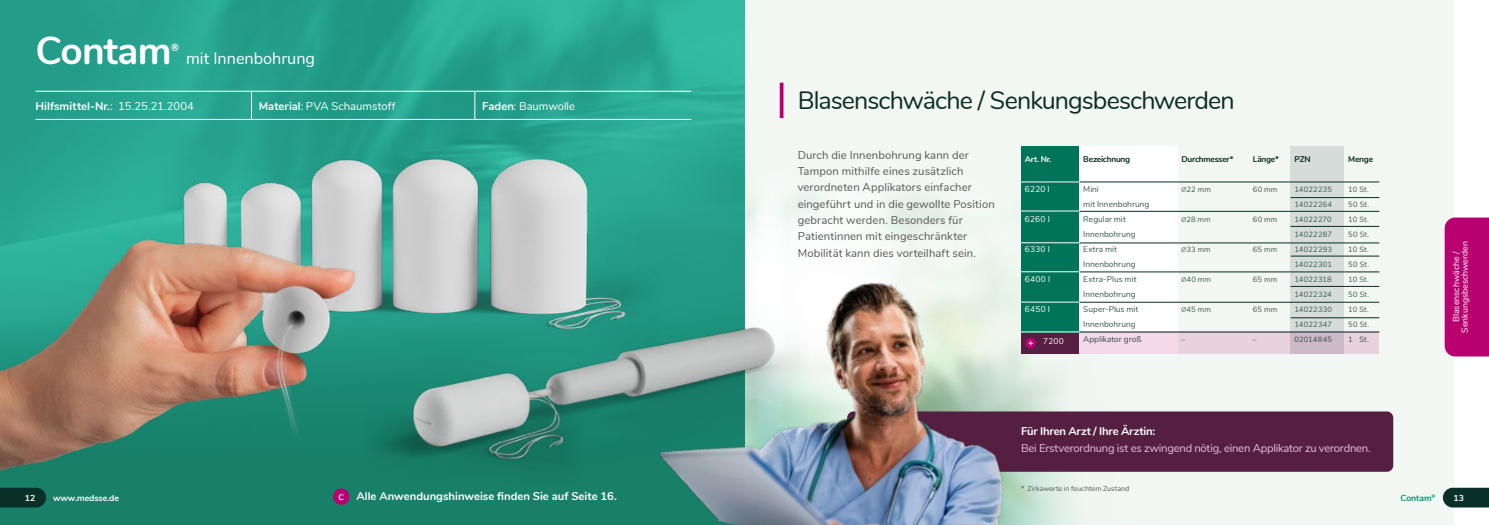
<style>
.page{position:relative;width:1489px;height:525px;background:#fff}
.page>*{position:absolute;margin:0;border:0;box-sizing:border-box;transform-origin:0 0}
.t1{font:700 38.75px "Nunito";letter-spacing:-.02em;color:#fff}
.t2{font:25px "Nunito";letter-spacing:-.035em;color:#0a2e25}
.t3{font:16.25px "Nunito";color:#fff}
.t4{font:11.25px/16.2px "Nunito";letter-spacing:.01em;color:#575756}
.t5{font:700 11.25px "Nunito";color:#fff}
.t6{font:11.25px "Nunito";letter-spacing:-.02em;color:#e8c0d8}
.t7{font:11.25px "Nunito";color:#fff}
.t8{font:700 10.38px "Nunito";color:#fff}
.t9{font:8.75px/8.8px "Nunito";color:#fff;text-align:center}
.t10{font:700 8.75px "Nunito";letter-spacing:-.01em;color:#fff}
.t11{font:700 8.75px "Nunito";letter-spacing:-.01em;color:#009770}
.t12{font:8.25px/15px "Nunito";color:#3b5851}
.t13{font:700 8.25px "Nunito";letter-spacing:-.03em;color:#0a2e25}
.t14{font:8.25px "Nunito";letter-spacing:.035em;color:#fff}
.t15{font:700 8.25px "Nunito";color:#fff}
.t16{font:700 8.12px "Nunito";color:#fff}
.t17{font:7.62px "Nunito";letter-spacing:.025em;color:#3b5851}
.t18{font:7.12px "Nunito";letter-spacing:.005em;color:#575756}
.s1{font-weight:400}
.s2{font-weight:700}
</style>
<div class="page">
<div style="left:744px;top:0;width:709px;height:524px;background:#f2f7f3"></div>
<img style="left:827px;top:182px;width:463px;height:290px">
<div style="left:1020px;top:331px;width:59px;height:22px;background:#541f41"></div>
<div style="left:847px;top:411px;width:546px;height:60px;background:#541f41;border-radius:6px"></div>
<div style="left:0;top:0;width:744px;height:524px;background:#187f69"></div>
<img style="left:0;top:0;width:744px;height:103px">
<div style="left:1020px;top:146px;width:59px;height:186px;background:#007458"></div>
<div style="left:1079px;top:146px;width:101px;height:207px;background:#fff"></div>
<div style="left:1177px;top:146px;width:62px;height:251px;background:#f2f7f3"></div>
<div style="left:1248px;top:146px;width:42px;height:251px;background:#f2f7f3"></div>
<div style="left:1290px;top:146px;width:54px;height:207px;background:#d5dcda"></div>
<hr style="left:1020px;top:181px;width:59px;height:1px;background:#fff">
<hr style="left:1020px;top:210px;width:59px;height:1px;background:#fff">
<hr style="left:1020px;top:242px;width:59px;height:1px;background:#fff">
<hr style="left:1020px;top:271px;width:59px;height:1px;background:#fff">
<hr style="left:1020px;top:301px;width:59px;height:1px;background:#fff">
<hr style="left:1020px;top:331px;width:59px;height:1px;background:#fff">
<hr style="left:1079px;top:181px;width:300px;height:1px;background:#0a2e25">
<hr style="left:1079px;top:211px;width:300px;height:1px;background:#0a2e25">
<hr style="left:1290px;top:256px;width:89px;height:1px;background:#0a2e25">
<hr style="left:1290px;top:226px;width:89px;height:1px;background:#0a2e25">
<hr style="left:1290px;top:197px;width:89px;height:1px;background:#0a2e25">
<hr style="left:1290px;top:286px;width:89px;height:1px;background:#0a2e25">
<hr style="left:1290px;top:317px;width:89px;height:1px;background:#0a2e25">
<hr style="left:1079px;top:242px;width:300px;height:1px;background:#0a2e25">
<hr style="left:1079px;top:271px;width:300px;height:1px;background:#0a2e25">
<hr style="left:1079px;top:302px;width:300px;height:1px;background:#0a2e25">
<img style="left:0;top:103px;width:385px;height:368px">
<img style="left:385px;top:86px;width:442px;height:323px">
<img style="left:355px;top:264px;width:235px;height:207px">
<img style="left:633px;top:282px;width:443px;height:242px">
<svg style="left:0;top:487px;width:46px;height:20px"></svg>
<hr style="left:35px;top:91px;width:656px;height:1px;background:#fff">
<hr style="left:35px;top:119px;width:656px;height:1px;background:#fff">
<svg style="left:251px;top:91px;width:1px;height:28px"></svg>
<svg style="left:474px;top:91px;width:1px;height:28px"></svg>
<div style="left:333px;top:488px;width:16px;height:16px;background:#b80071;border-radius:50%"></div>
<svg style="left:779px;top:83px;width:4px;height:35px"></svg>
<svg style="left:1079px;top:331px;width:300px;height:22px;background:#dcc8d4"></svg>
<svg style="left:1025px;top:337px;width:11px;height:11px"></svg>
<svg style="left:1028px;top:341px;width:5px;height:4px"></svg>
<div style="left:1444px;top:217px;width:44px;height:139px;background:#b80071"></div>
<svg style="left:1442px;top:487px;width:46px;height:20px"></svg>
<p class="t1" style="left:35px;top:22px;width:138px">Contam</p>
<p class="t8" style="left:171px;top:40px;width:10px">®</p>
<p class="t3" style="left:186px;top:46px;width:131px">mit Innenbohrung</p>
<p class="t5" style="left:35px;top:98px;width:160px">Hilfsmittel-Nr.<span class="s1">: 15.25.21.2004</span></p>
<p class="t7" style="left:259px;top:98px;width:138px"><span class="s2">Material</span>: PVA Schaumstoff</p>
<p class="t7" style="left:482px;top:98px;width:94px"><span class="s2">Faden</span>: Baumwolle</p>
<p class="t10" style="left:25px;top:491px;width:12px">12</p>
<p class="t10" style="left:53px;top:491px;width:67px">www.medsse.de</p>
<p class="t16" style="left:338px;top:490px;width:7px">C</p>
<p class="t5" style="left:356px;top:488px;width:262px">Alle Anwendungshinweise finden Sie auf Seite 16.</p>
<p class="t2" style="left:797px;top:82px;width:438px">Blasenschwäche / Senkungsbeschwerden</p>
<p class="t4" style="left:797px;top:146px;width:199px">Durch die Innenbohrung kann der Tampon mithilfe eines zusätzlich verordneten Applikators einfacher eingeführt und in die gewollte Position gebracht werden. Besonders für Patientinnen mit eingeschränkter Mobilität kann dies vorteilhaft sein.</p>
<p class="t15" style="left:1024px;top:153px;width:28px">Art. Nr.</p>
<p class="t14" style="left:1024px;top:183px;width:26px">6220 I</p>
<p class="t14" style="left:1024px;top:213px;width:26px">6260 I</p>
<p class="t14" style="left:1024px;top:243px;width:26px">6330 I</p>
<p class="t14" style="left:1024px;top:273px;width:27px">6400 I</p>
<p class="t14" style="left:1024px;top:303px;width:26px">6450 I</p>
<p class="t13" style="left:1083px;top:153px;width:48px">Bezeichnung</p>
<p class="t12" style="left:1083px;top:181px;width:67px">Mini<br>mit Innenbohrung</p>
<p class="t12" style="left:1083px;top:211px;width:54px">Regular mit<br>Innenbohrung</p>
<p class="t12" style="left:1083px;top:241px;width:54px">Extra mit<br>Innenbohrung</p>
<p class="t12" style="left:1083px;top:271px;width:55px">Extra-Plus mit<br>Innenbohrung</p>
<p class="t12" style="left:1083px;top:301px;width:56px">Super-Plus mit<br>Innenbohrung</p>
<p class="t12" style="left:1083px;top:331px;width:60px">Applikator groß</p>
<p class="t13" style="left:1181px;top:153px;width:54px">Durchmesser*</p>
<p class="t17" style="left:1181px;top:184px;width:31px">∅22 mm</p>
<p class="t17" style="left:1181px;top:214px;width:31px">∅28 mm</p>
<p class="t17" style="left:1181px;top:244px;width:31px">∅33 mm</p>
<p class="t17" style="left:1181px;top:274px;width:31px">∅40 mm</p>
<p class="t17" style="left:1181px;top:304px;width:31px">∅45 mm</p>
<p class="t17" style="left:1181px;top:334px;width:5px">–</p>
<p class="t14" style="left:1043px;top:334px;width:22px">7200</p>
<p class="t13" style="left:1252px;top:153px;width:27px">Länge*</p>
<p class="t17" style="left:1252px;top:184px;width:26px">60 mm</p>
<p class="t17" style="left:1252px;top:214px;width:26px">60 mm</p>
<p class="t17" style="left:1252px;top:244px;width:26px">65 mm</p>
<p class="t17" style="left:1252px;top:274px;width:26px">65 mm</p>
<p class="t17" style="left:1252px;top:304px;width:26px">65 mm</p>
<p class="t17" style="left:1252px;top:334px;width:5px">–</p>
<p class="t13" style="left:1294px;top:153px;width:18px">PZN</p>
<p class="t17" style="left:1294px;top:184px;width:39px">14022235</p>
<p class="t17" style="left:1294px;top:199px;width:39px">14022264</p>
<p class="t17" style="left:1294px;top:214px;width:39px">14022270</p>
<p class="t17" style="left:1294px;top:229px;width:39px">14022287</p>
<p class="t17" style="left:1294px;top:244px;width:39px">14022293</p>
<p class="t17" style="left:1294px;top:259px;width:39px">14022301</p>
<p class="t17" style="left:1294px;top:274px;width:39px">14022318</p>
<p class="t17" style="left:1294px;top:289px;width:39px">14022324</p>
<p class="t17" style="left:1294px;top:304px;width:39px">14022330</p>
<p class="t17" style="left:1294px;top:319px;width:39px">14022347</p>
<p class="t17" style="left:1294px;top:334px;width:39px">02014845</p>
<p class="t13" style="left:1348px;top:153px;width:26px">Menge</p>
<p class="t17" style="left:1348px;top:184px;width:22px">10 St.</p>
<p class="t17" style="left:1348px;top:199px;width:22px">50 St.</p>
<p class="t17" style="left:1348px;top:214px;width:22px">10 St.</p>
<p class="t17" style="left:1348px;top:229px;width:22px">50 St.</p>
<p class="t17" style="left:1348px;top:244px;width:22px">10 St.</p>
<p class="t17" style="left:1348px;top:259px;width:22px">50 St.</p>
<p class="t17" style="left:1348px;top:274px;width:22px">10 St.</p>
<p class="t17" style="left:1348px;top:289px;width:22px">50 St.</p>
<p class="t17" style="left:1348px;top:304px;width:22px">10 St.</p>
<p class="t17" style="left:1348px;top:319px;width:22px">50 St.</p>
<p class="t17" style="left:1348px;top:334px;width:22px">1 St.</p>
<p class="t9" style="left:1450px;top:332px;width:93px;rotate:-90deg">Blasenschwäche /<br>Senkungsbeschwerden</p>
<p class="t5" style="left:1020px;top:423px;width:136px">Für Ihren Arzt / Ihre Ärztin:</p>
<p class="t6" style="left:1020px;top:439px;width:351px">Bei Erstverordnung ist es zwingend nötig, einen Applikator zu verordnen.</p>
<p class="t18" style="left:1020px;top:483px;width:110px">* Zirkawerte in feuchtem Zustand</p>
<p class="t11" style="left:1400px;top:491px;width:37px">Contam<sup>®</sup></p>
<p class="t10" style="left:1453px;top:491px;width:12px">13</p>
</div>
